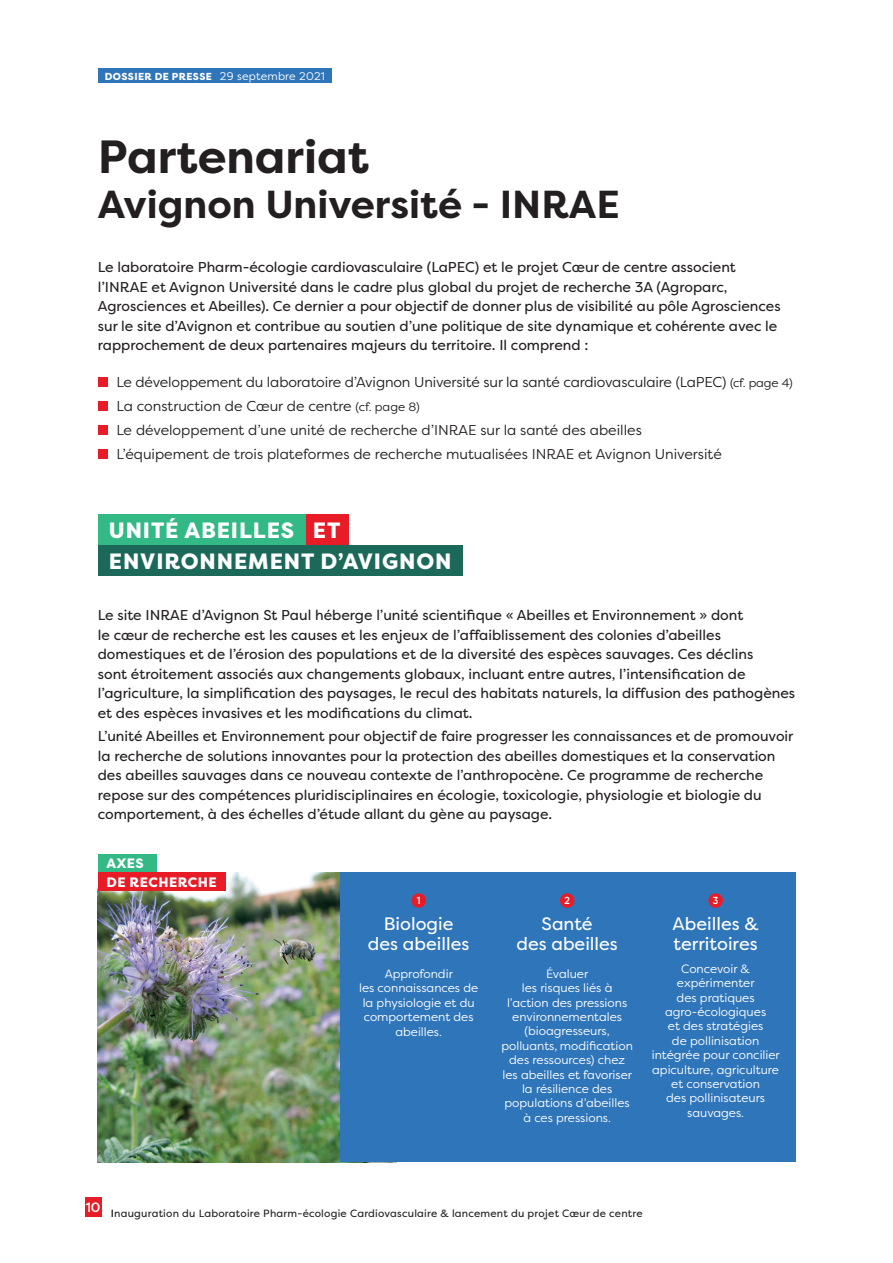
<style>
.page{position:relative;width:893px;height:1263px;background:#fff}
.page>*{position:absolute;margin:0;border:0;box-sizing:border-box;transform-origin:0 0}
.t1{font:700 46.5px "Filson Pro";color:#231f20}
.t2{font:700 39px "Filson Pro";color:#231f20}
.t3{font:800 22.2px/30.5px "Filson Pro";letter-spacing:.04em;color:#fff}
.t4{font:18px/19.5px "Filson Pro";color:#fff;text-align:center}
.t5{font:14.25px/19.5px "Filson Pro";color:#231f20}
.t6{font:14.25px/24px "Filson Pro";color:#231f20}
.t7{font:800 13.65px/18.8px "Filson Pro";letter-spacing:.04em;color:#fff}
.t8{font:12px/14.4px "Filson Pro";color:#fff;text-align:center}
.t9{font:10.5px "Filson Pro";letter-spacing:.02em;color:#231f20}
.t10{font:800 10.2px "Filson Pro";letter-spacing:.04em;color:#fff}
.t11{font:600 10.2px "Gilroy";color:#fff}
.s1{font-weight:400;font-size:11.1px}
.s2{font-size:12px}
.s3{font-weight:500}
</style>
<div class="page">
<div style="left:85px;top:1197px;width:16px;height:20px;background:#e71c27"></div>
<div style="left:98px;top:68px;width:234px;height:15px;background:#2f75ba"></div>
<div style="left:302px;top:514px;width:47px;height:31px;background:#e71c27"></div>
<div style="left:98px;top:514px;width:208px;height:31px;background:#32b986"></div>
<div style="left:98px;top:545px;width:364px;height:30px;background:#1c6959"></div>
<div style="left:98px;top:377px;width:10px;height:10px;background:#e71c27"></div>
<div style="left:98px;top:401px;width:10px;height:10px;background:#e71c27"></div>
<div style="left:98px;top:425px;width:10px;height:10px;background:#e71c27"></div>
<div style="left:98px;top:449px;width:10px;height:10px;background:#e71c27"></div>
<img style="left:98px;top:873px;width:242px;height:289px">
<div style="left:340px;top:873px;width:455px;height:289px;background:#2f75ba"></div>
<div style="left:411px;top:893px;width:15px;height:15px;background:#e71c27;border-radius:50%"></div>
<div style="left:560px;top:893px;width:14px;height:15px;background:#e71c27;border-radius:50%"></div>
<div style="left:708px;top:893px;width:15px;height:15px;background:#e71c27;border-radius:50%"></div>
<div style="left:98px;top:854px;width:58px;height:18px;background:#32b986"></div>
<div style="left:98px;top:872px;width:127px;height:19px;background:#e71c27"></div>
<p class="t10" style="left:105px;top:70px;width:222px">DOSSIER DE PRESSE <span class="s1">29 septembre 2021</span></p>
<h1 class="t1" style="left:98px;top:127px;width:273px">Partenariat</h1>
<h2 class="t2" style="left:98px;top:180px;width:523px">Avignon Université - INRAE</h2>
<p class="t5" style="left:98px;top:257px;width:684px">Le laboratoire Pharm-écologie cardiovasculaire (LaPEC) et le projet Cœur de centre associent l’INRAE et Avignon Université dans le cadre plus global du projet de recherche 3A (Agroparc, Agrosciences et Abeilles). Ce dernier a pour objectif de donner plus de visibilité au pôle Agrosciences sur le site d’Avignon et contribue au soutien d’une politique de site dynamique et cohérente avec le rapprochement de deux partenaires majeurs du territoire. Il comprend :</p>
<p class="t6" style="left:117px;top:370px;width:678px">Le développement du laboratoire d’Avignon Université sur la santé cardiovasculaire (LaPEC) <span class="s2">(cf. page 4)<br></span>La construction de Cœur de centre <span class="s2">(cf. page 8)<br></span>Le développement d’une unité de recherche d’INRAE sur la santé des abeilles<br>L’équipement de trois plateformes de recherche mutualisées INRAE et Avignon Université</p>
<h3 class="t3" style="left:109px;top:515px;width:344px">UNITÉ ABEILLES ET<br>ENVIRONNEMENT D’AVIGNON</h3>
<p class="t5" style="left:98px;top:605px;width:699px">Le site INRAE d’Avignon St Paul héberge l’unité scientifique « Abeilles et Environnement » dont<br>le cœur de recherche est les causes et les enjeux de l’affaiblissement des colonies d’abeilles domestiques et de l’érosion des populations et de la diversité des espèces sauvages. Ces déclins<br>sont étroitement associés aux changements globaux, incluant entre autres, l’intensification de l’agriculture, la simplification des paysages, le recul des habitats naturels, la diffusion des pathogènes et des espèces invasives et les modifications du climat.</p>
<p class="t5" style="left:98px;top:726px;width:697px">L’unité Abeilles et Environnement pour objectif de faire progresser les connaissances et de promouvoir la recherche de solutions innovantes pour la protection des abeilles domestiques et la conservation des abeilles sauvages dans ce nouveau contexte de l’anthropocène. Ce programme de recherche repose sur des compétences pluridisciplinaires en écologie, toxicologie, physiologie et biologie du comportement, à des échelles d’étude allant du gène au paysage.</p>
<p class="t7" style="left:106px;top:854px;width:112px">AXES<br>DE RECHERCHE</p>
<p class="t11" style="left:417px;top:894px;width:5px">1</p>
<p class="t4" style="left:368px;top:914px;width:103px">Biologie des abeilles</p>
<p class="t8" style="left:359px;top:966px;width:121px">Approfondir<br>les connaissances de la physiologie et du comportement des abeilles.</p>
<p class="t11" style="left:564px;top:894px;width:7px">2</p>
<p class="t4" style="left:516px;top:914px;width:103px">Santé<br>des abeilles</p>
<p class="t8" style="left:501px;top:966px;width:133px">Évaluer<br>les risques liés à l’action des pressions environnementales (bioagresseurs, polluants, modification des ressources) chez les abeilles et favoriser la résilience des populations d’abeilles à ces pressions.</p>
<p class="t11" style="left:713px;top:894px;width:7px">3</p>
<p class="t4" style="left:672px;top:914px;width:88px;text-align:left">Abeilles &amp; territoires</p>
<p class="t8" style="left:652px;top:961px;width:130px">Concevoir &amp; expérimenter<br>des pratiques agro-écologiques<br>et des stratégies<br>de pollinisation intégrée pour concilier apiculture, agriculture et conservation<br>des pollinisateurs sauvages.</p>
<p class="t9" style="left:86px;top:1206px;width:558px"><sup>10</sup> <span class="s3">I</span>nauguration du Laboratoire Pharm-écologie Cardiovasculaire &amp; lancement du projet Cœur de centre</p>
</div>
